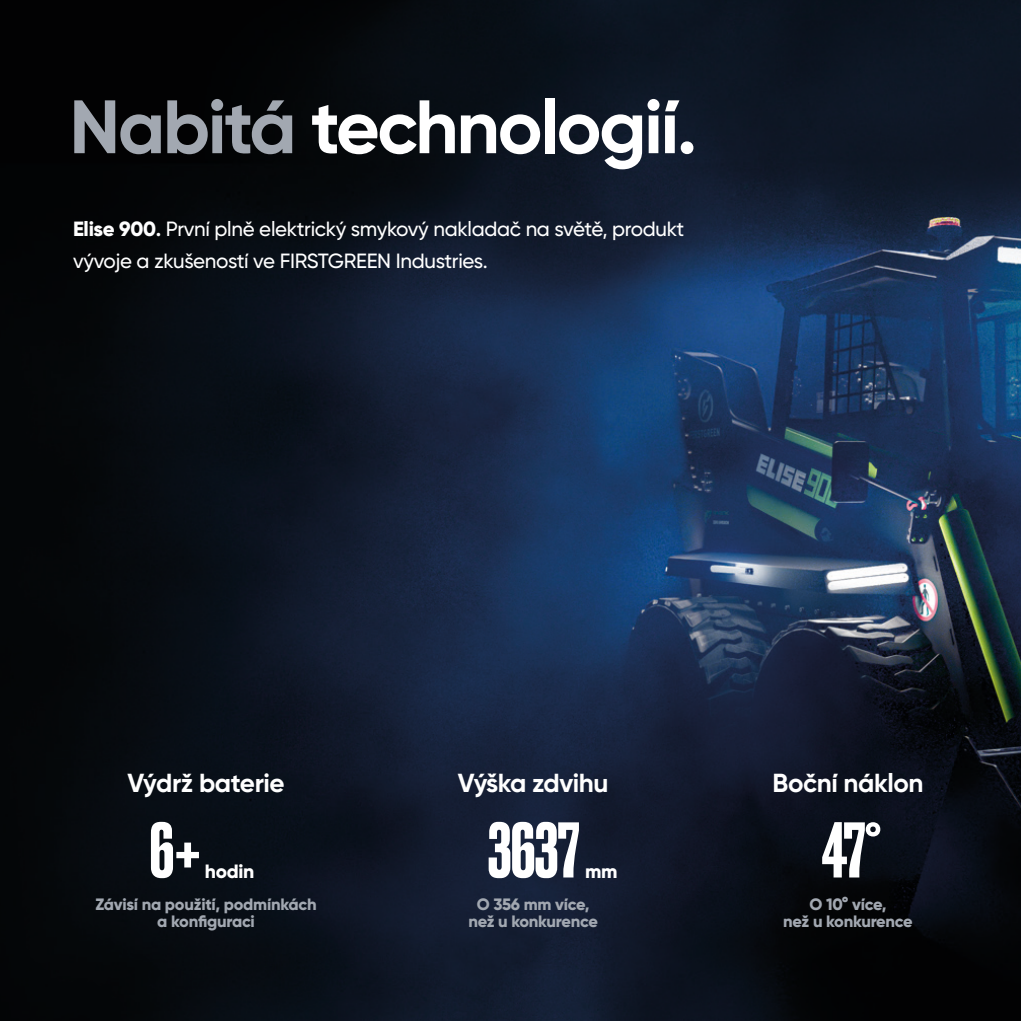
<style>
.page{position:relative;width:1021px;height:1021px;background:#fff}
.page>*{position:absolute;margin:0;border:0;box-sizing:border-box;transform-origin:0 0}
.t1{font:700 75.38px "Gilroy";letter-spacing:-.03em;color:#fff}
.t2{font:500 74.02px "Druk";letter-spacing:-.02em;color:#fff}
.t3{font:700 26.1px "Gilroy";letter-spacing:-.015em;color:#fff}
.t4{font:500 20.47px/32.6px "Gilroy";letter-spacing:-.015em;color:#fff}
.t5{font:800 19.12px "Gilroy";letter-spacing:-.015em;color:#fff}
.t6{font:800 16.43px "Gilroy";letter-spacing:-.015em;color:#a2a8b1}
.s1{color:#a2a8b1}
.s2{font-weight:800}
.s3{font-weight:700}
</style>
<div class="page">
<img style="left:0;top:0;width:1020px;height:1020px">
<p class="t1" style="left:69px;top:80px;width:629px"><span class="s1">Nabitá</span> technologií.</p>
<p class="t4" style="left:73px;top:212px;width:613px"><span class="s2">Elise 900</span><span class="s3">.</span> První plně elektrický smykový nakladač na světě, produkt vývoje a zkušeností ve FIRSTGREEN Industries.</p>
<p class="t3" style="left:127px;top:767px;width:159px">Výdrž baterie</p>
<p class="t2" style="left:149px;top:799px;width:52px">6+</p>
<p class="t5" style="left:205px;top:858px;width:51px">hodin</p>
<p class="t6" style="left:95px;top:894px;width:222px">Závisí na použití, podmínkách</p>
<p class="t6" style="left:157px;top:910px;width:99px">a konfiguraci</p>
<p class="t3" style="left:458px;top:767px;width:152px">Výška zdvihu</p>
<p class="t2" style="left:487px;top:799px;width:94px">3637</p>
<p class="t5" style="left:585px;top:858px;width:34px">mm</p>
<p class="t6" style="left:477px;top:894px;width:114px">O 356 mm více,</p>
<p class="t6" style="left:468px;top:910px;width:131px">než u konkurence</p>
<p class="t3" style="left:772px;top:767px;width:153px">Boční náklon</p>
<p class="t2" style="left:821px;top:799px;width:61px">47°</p>
<p class="t6" style="left:809px;top:894px;width:78px">O 10° více,</p>
<p class="t6" style="left:783px;top:910px;width:131px">než u konkurence</p>
</div>
